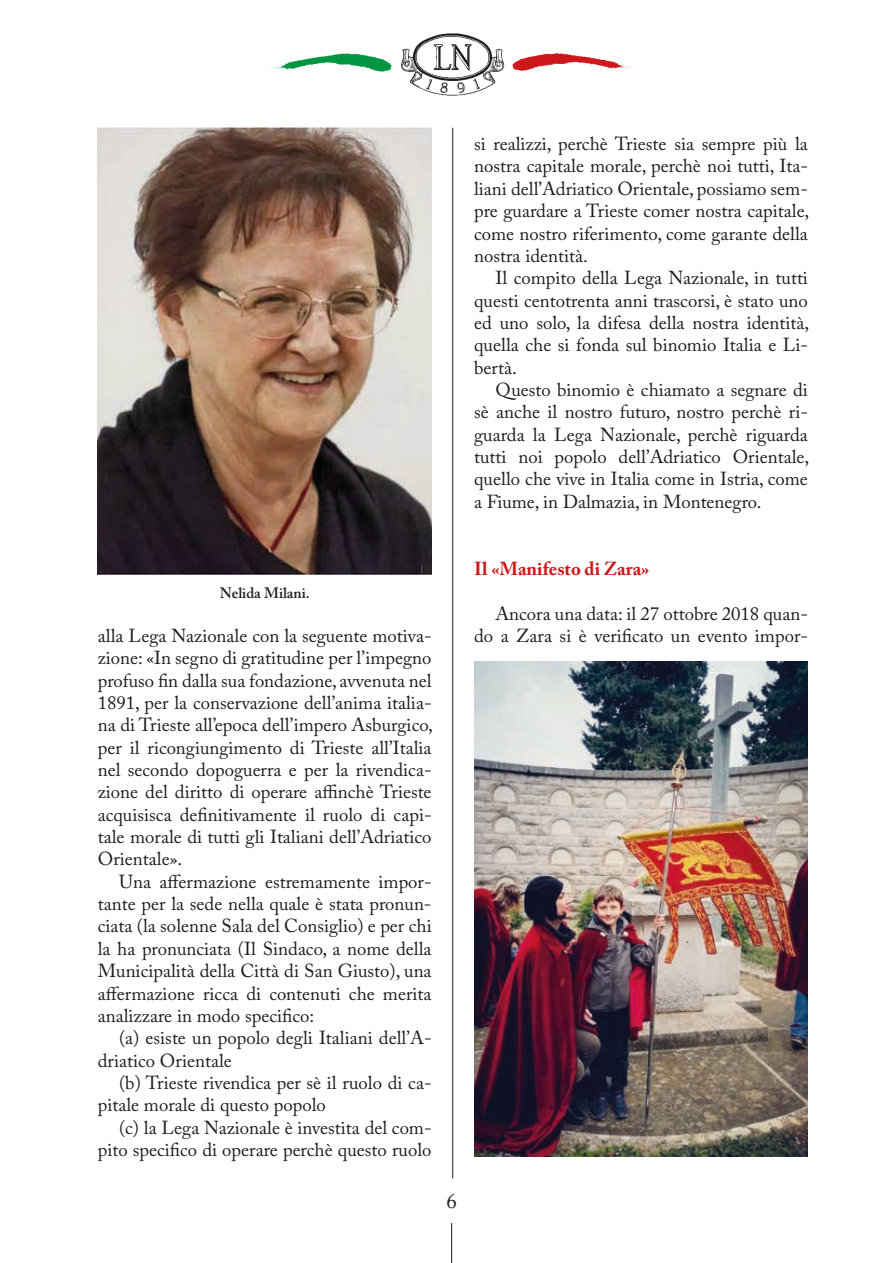
<style>
.page{position:relative;width:893px;height:1263px;background:#fff}
.page>*{position:absolute;margin:0;border:0;box-sizing:border-box;transform-origin:0 0}
.t1{font:21px "Adobe Caslon Pro";color:#1d1d1b}
.t2{font:18.75px/22.4px "Adobe Caslon Pro";color:#1d1d1b;text-align:justify}
.t3{font:700 18.75px "Adobe Caslon Pro";color:#cd171a}
.t4{font:600 15px "Adobe Caslon Pro";color:#1d1d1b}
</style>
<div class="page">
<hr style="left:451px;top:1223px;width:1px;height:40px;background:#1d1d1b">
<img style="left:401px;top:33px;width:103px;height:63px">
<img style="left:512px;top:53px;width:121px;height:18px">
<img style="left:270px;top:53px;width:122px;height:19px">
<hr style="left:452px;top:128px;width:1px;height:1050px;background:#1d1d1b">
<img style="left:98px;top:128px;width:334px;height:447px">
<img style="left:474px;top:661px;width:334px;height:496px">
<p class="t2" style="left:474px;top:132px;width:337px">si realizzi, perchè Trieste sia sempre più la nostra capitale morale, perchè noi tutti, Ita&shy;liani dell’Adriatico Orientale, possiamo sem&shy;pre guardare a Trieste comer nostra capitale, come nostro riferimento, come garante della nostra identità.</p>
<p class="t2" style="left:474px;top:267px;width:337px;text-indent:21px">Il compito della Lega Nazionale, in tutti questi centotrenta anni trascorsi, è stato uno ed uno solo, la difesa della nostra identità, quella che si fonda sul binomio Italia e Li&shy;bertà.</p>
<p class="t2" style="left:474px;top:378px;width:337px;text-indent:21px">Questo binomio è chiamato a segnare di sè anche il nostro futuro, nostro perchè ri&shy;guarda la Lega Nazionale, perchè riguarda tutti noi popolo dell’Adriatico Orientale, quello che vive in Italia come in Istria, come a Fiume, in Dalmazia, in Montenegro.</p>
<p class="t4" style="left:220px;top:583px;width:92px">Nelida Milani.</p>
<p class="t2" style="left:98px;top:624px;width:337px">alla Lega Nazionale con la seguente motiva&shy;zione: «In segno di gratitudine per l’impegno profuso fin dalla sua fondazione, avvenuta nel 1891, per la conservazione dell’anima italia&shy;na di Trieste all’epoca dell’impero Asburgico, per il ricongiungimento di Trieste all’Italia nel secondo dopoguerra e per la rivendica&shy;zione del diritto di operare affinchè Trieste acquisisca definitivamente il ruolo di capi&shy;tale morale di tutti gli Italiani dell’Adriatico Orientale».</p>
<p class="t2" style="left:98px;top:870px;width:335px;text-indent:21px">Una affermazione estremamente impor&shy;tante per la sede nella quale è stata pronun&shy;ciata (la solenne Sala del Consiglio) e per chi la ha pronunciata (Il Sindaco, a nome della Municipalità della Città di San Giusto), una affermazione ricca di contenuti che merita analizzare in modo specifico:</p>
<p class="t2" style="left:98px;top:1026px;width:335px;text-indent:21px">(a) esiste un popolo degli Italiani dell’A&shy;driatico Orientale</p>
<p class="t2" style="left:98px;top:1071px;width:335px;text-indent:21px">(b) Trieste rivendica per sè il ruolo di ca&shy;pitale morale di questo popolo</p>
<p class="t2" style="left:98px;top:1116px;width:335px;text-align:right">(c) la Lega Nazionale è investita del com&shy;pito specifico di operare perchè questo ruolo</p>
<p class="t1" style="left:447px;top:1189px;width:12px">6</p>
<p class="t3" style="left:474px;top:557px;width:177px">Il «Manifesto di Zara»</p>
<p class="t2" style="left:474px;top:602px;width:335px;text-align:right">Ancora una data: il 27 ottobre 2018 quan&shy;do a Zara si è verificato un evento impor-</p>
</div>
